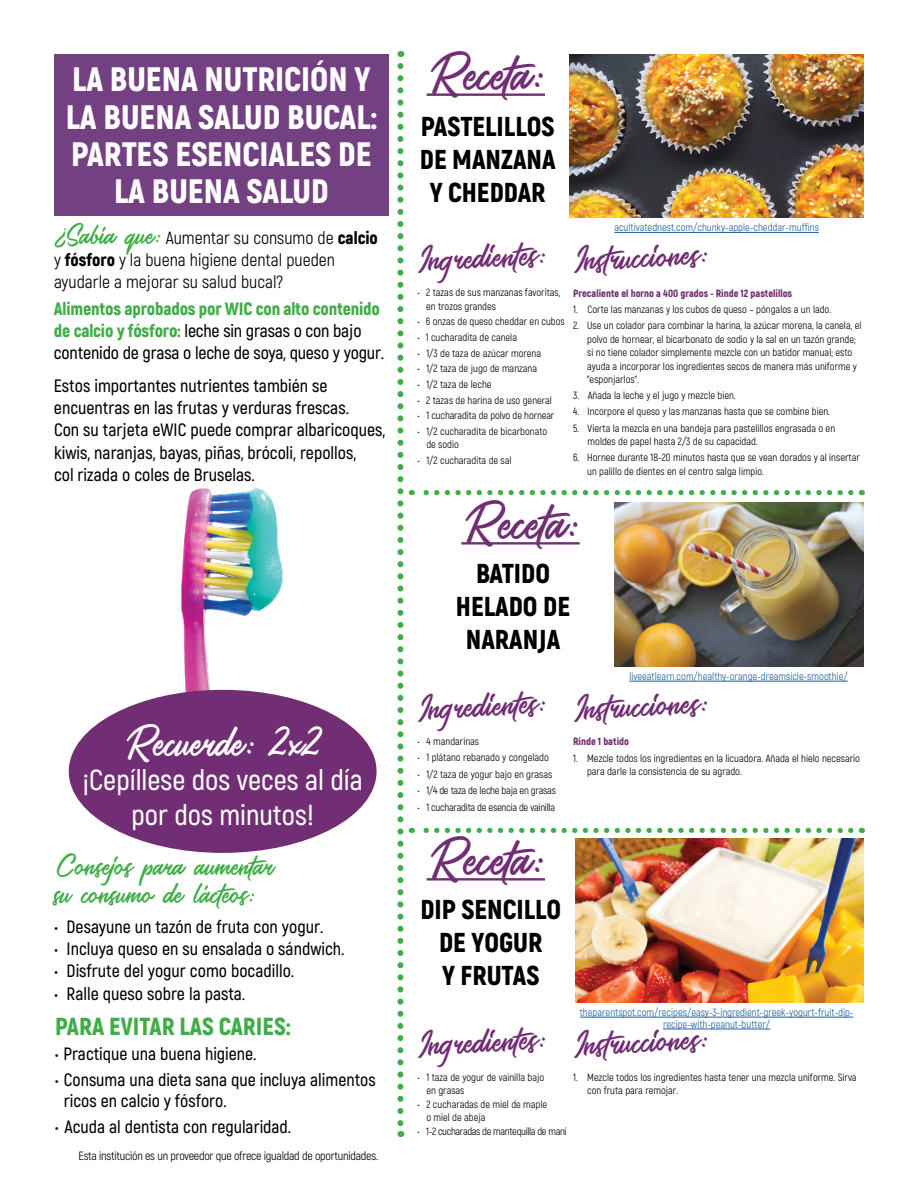
<style>
.page{position:relative;width:918px;height:1188px;background:#fff}
.page>*{position:absolute;margin:0;border:0;box-sizing:border-box;transform-origin:0 0}
.t1{font:47.55px "Saltery";color:#722e74}
.t2{font:39.15px "Saltery";color:#fff}
.t3{font:900 33.9px/37.3px "Akrobat";color:#fff;text-align:center}
.t4{font:31.8px "Saltery";color:#722e74}
.t5{font:600 28.95px/34.2px "Akrobat";color:#fff;text-align:center}
.t6{font:900 27.3px/33px "Akrobat";color:#000;text-align:center}
.t7{font:26.7px/28.5px "Saltery";color:#41ad49}
.t8{font:900 24.6px "Akrobat";color:#41ad49}
.t9{font:600 17.85px/22.2px "Akrobat";color:#000}
.t10{font:17.7px/22.2px "Akrobat";color:#000}
.t11{font:12px "Akrobat";letter-spacing:-.02em;color:#000}
.t12{font:10.5px/13.5px "Akrobat";color:#000}
.t13{font:10.5px/11.9px "Akrobat";color:#215e9e;text-align:center}
.t14{font:10.5px "Akrobat";letter-spacing:-.02em;color:#000}
.t15{font:900 10.5px "Akrobat";color:#722e74}
.t16{font:10.5px "Akrobat";letter-spacing:-.03em;color:#000}
.s1{font-family:"Saltery";font-size:25.95px;color:#41ad49}
.s2{font-weight:900}
.s3{font-weight:900;color:#41ad49}
</style>
<div class="page">
<svg style="left:397px;top:66px;width:6px;height:1071px"></svg>
<hr style="left:427px;top:93px;width:118px;height:3px;background:#722e74">
<hr style="left:614px;top:232px;width:205px;height:1px;background:#215e9e">
<img style="left:569px;top:54px;width:295px;height:163px">
<hr style="left:427px;top:878px;width:118px;height:3px;background:#722e74">
<hr style="left:580px;top:1017px;width:273px;height:1px;background:#215e9e">
<hr style="left:663px;top:1029px;width:107px;height:1px;background:#215e9e">
<img style="left:575px;top:839px;width:289px;height:163px">
<hr style="left:461px;top:542px;width:119px;height:3px;background:#722e74">
<hr style="left:629px;top:681px;width:219px;height:1px;background:#215e9e">
<img style="left:614px;top:503px;width:250px;height:163px">
<svg style="left:411px;top:490px;width:440px;height:5px"></svg>
<svg style="left:411px;top:828px;width:440px;height:5px"></svg>
<img style="left:181px;top:488px;width:102px;height:208px">
<div style="left:69px;top:690px;width:308px;height:163px;background:#722e74;border-radius:50%"></div>
<div style="left:54px;top:54px;width:335px;height:162px;background:#734082"></div>
<h3 class="t3" style="left:66px;top:60px;width:313px">LA BUENA NUTRICIÓN Y<br>LA BUENA SALUD BUCAL:<br>PARTES ESENCIALES DE<br>LA BUENA SALUD</h3>
<h3 class="t10" style="left:54px;top:226px;width:325px;text-indent:11px"><span class="s1">Sabía que:</span> Aumentar su consumo de <span class="s2">calcio </span>y <span class="s2">fósforo</span> y la buena higiene dental pueden ayudarle a mejorar su salud bucal?</h3>
<h3 class="t9" style="left:54px;top:297px;width:332px"><span class="s3">Alimentos aprobados por WIC con alto contenido de calcio y fósforo:</span> leche sin grasas o con bajo contenido de grasa o leche de soya, queso y yogur.</h3>
<h3 class="t9" style="left:54px;top:375px;width:333px">Estos importantes nutrientes también se encuentras en las frutas y verduras frescas.<br>Con su tarjeta eWIC puede comprar albaricoques, kiwis, naranjas, bayas, piñas, brócoli, repollos,<br>col rizada o coles de Bruselas.</h3>
<h2 class="t2" style="left:123px;top:712px;width:201px">Recuerde: 2x2</h2>
<h3 class="t5" style="left:82px;top:763px;width:282px">¡Cepíllese dos veces al día por dos minutos!</h3>
<h3 class="t7" style="left:55px;top:852px;width:221px">Consejos para aumentar su consumo de lácteos:</h3>
<h3 class="t9" style="left:55px;top:916px;width:270px">• Desayune un tazón de fruta con yogur.</h3>
<h3 class="t9" style="left:55px;top:938px;width:292px">• Incluya queso en su ensalada o sándwich.</h3>
<h3 class="t9" style="left:55px;top:960px;width:241px">• Disfrute del yogur como bocadillo.</h3>
<h3 class="t9" style="left:55px;top:982px;width:192px">• Ralle queso sobre la pasta.</h3>
<h3 class="t8" style="left:55px;top:1010px;width:237px">PARA EVITAR LAS CARIES:</h3>
<h3 class="t9" style="left:55px;top:1043px;width:203px">• Practique una buena higiene.</h3>
<h3 class="t9" style="left:64px;top:1069px;width:313px;line-height:21.3px;text-indent:-9px">• Consuma una dieta sana que incluya alimentos ricos en calcio y fósforo.</h3>
<h3 class="t9" style="left:55px;top:1115px;width:238px">• Acuda al dentista con regularidad.</h3>
<p class="t11" style="left:79px;top:1149px;width:301px">Esta institución es un proveedor que ofrece igualdad de oportunidades.</p>
<h1 class="t1" style="left:427px;top:37px;width:120px">Receta:</h1>
<h3 class="t6" style="left:420px;top:109px;width:137px">PASTELILLOS<br>DE MANZANA<br>Y CHEDDAR</h3>
<p class="t13" style="left:614px;top:222px;width:206px">acultivatednest.com/chunky-apple-cheddar-muffins</p>
<h3 class="t4" style="left:417px;top:244px;width:292px;rotate:-3deg">Ingredientes: Instrucciones:</h3>
<p class="t12" style="left:426px;top:286px;width:136px;text-indent:-8px">• 2 tazas de sus manzanas favoritas, en trozos grandes</p>
<p class="t12" style="left:418px;top:315px;width:149px">• 6 onzas de queso cheddar en cubos</p>
<p class="t12" style="left:418px;top:331px;width:101px">• 1 cucharadita de canela</p>
<p class="t12" style="left:418px;top:346px;width:125px">• 1/3 de taza de azúcar morena</p>
<p class="t12" style="left:418px;top:362px;width:121px">• 1/2 taza de jugo de manzana</p>
<p class="t12" style="left:418px;top:378px;width:75px">• 1/2 taza de leche</p>
<p class="t12" style="left:418px;top:393px;width:136px">• 2 tazas de harina de uso general</p>
<p class="t12" style="left:418px;top:409px;width:138px">• 1 cucharadita de polvo de hornear</p>
<p class="t12" style="left:426px;top:425px;width:122px;text-indent:-9px">• 1/2 cucharadita de bicarbonato de sodio</p>
<p class="t12" style="left:418px;top:454px;width:95px">• 1/2 cucharadita de sal</p>
<p class="t15" style="left:573px;top:286px;width:221px">Precaliente el horno a 400 grados - Rinde 12 pastelillos</p>
<p class="t12" style="left:573px;top:302px;width:260px">1. Corte las manzanas y los cubos de queso – póngalos a un lado.</p>
<p class="t12" style="left:587px;top:319px;width:276px;text-indent:-14px">2. Use un colador para combinar la harina, la azúcar morena, la canela, el polvo de hornear, el bicarbonato de sodio y la sal en un tazón grande; si no tiene colador simplemente mezcle con un batidor manual; esto ayuda a incorporar los ingredientes secos de manera más uniforme y "esponjarlos".</p>
<p class="t12" style="left:573px;top:389px;width:164px">3. Añada la leche y el jugo y mezcle bien.</p>
<p class="t12" style="left:573px;top:405px;width:259px">4. Incorpore el queso y las manzanas hasta que se combine bien.</p>
<p class="t12" style="left:588px;top:421px;width:249px;text-indent:-15px">5. Vierta la mezcla en una bandeja para pastelillos engrasada o en moldes de papel hasta 2/3 de su capacidad.</p>
<p class="t12" style="left:587px;top:451px;width:274px;text-indent:-14px">6. Hornee durante 18-20 minutos hasta que se vean dorados y al insertar un palillo de dientes en el centro salga limpio.</p>
<h1 class="t1" style="left:461px;top:485px;width:120px">Receta:</h1>
<h3 class="t6" style="left:456px;top:556px;width:116px">BATIDO<br>HELADO DE<br>NARANJA</h3>
<p class="t13" style="left:629px;top:670px;width:220px">liveeatlearn.com/healthy-orange-dreamsicle-smoothie/</p>
<h3 class="t4" style="left:417px;top:692px;width:292px;rotate:-3deg">Ingredientes: Instrucciones:</h3>
<p class="t12" style="left:418px;top:734px;width:63px">• 4 mandarinas</p>
<p class="t12" style="left:418px;top:751px;width:133px">• 1 plátano rebanado y congelado</p>
<p class="t12" style="left:418px;top:767px;width:136px">• 1/2 taza de yogur bajo en grasas</p>
<p class="t14" style="left:418px;top:784px;width:140px">• 1/4 de taza de leche baja en grasas</p>
<p class="t14" style="left:418px;top:801px;width:139px">• 1 cucharadita de esencia de vainilla</p>
<h1 class="t1" style="left:427px;top:821px;width:120px">Receta:</h1>
<h3 class="t6" style="left:420px;top:892px;width:142px">DIP SENCILLO<br>DE YOGUR<br>Y FRUTAS</h3>
<p class="t15" style="left:573px;top:735px;width:57px">Rinde 1 batido</p>
<p class="t12" style="left:587px;top:751px;width:274px;text-indent:-14px">1. Mezcle todos los ingredientes en la licuadora. Añada el hielo necesario para darle la consistencia de su agrado.</p>
<p class="t13" style="left:580px;top:1006px;width:275px">theparentspot.com/recipes/easy-3-ingredient-greek-yogurt-fruit-dip&shy;recipe-with-peanut-butter/</p>
<h3 class="t4" style="left:417px;top:1028px;width:292px;rotate:-3deg">Ingredientes: Instrucciones:</h3>
<p class="t12" style="left:587px;top:1070px;width:271px;text-indent:-14px">1. Mezcle todos los ingredientes hasta tener una mezcla uniforme. Sirva con fruta para remojar.</p>
<p class="t12" style="left:426px;top:1070px;width:119px;text-indent:-9px">• 1 taza de yogur de vainilla bajo en grasas</p>
<p class="t12" style="left:426px;top:1097px;width:122px;text-indent:-9px">• 2 cucharadas de miel de maple o miel de abeja</p>
<p class="t16" style="left:418px;top:1125px;width:150px">• 1-2 cucharadas de mantequilla de maní</p>
</div>
